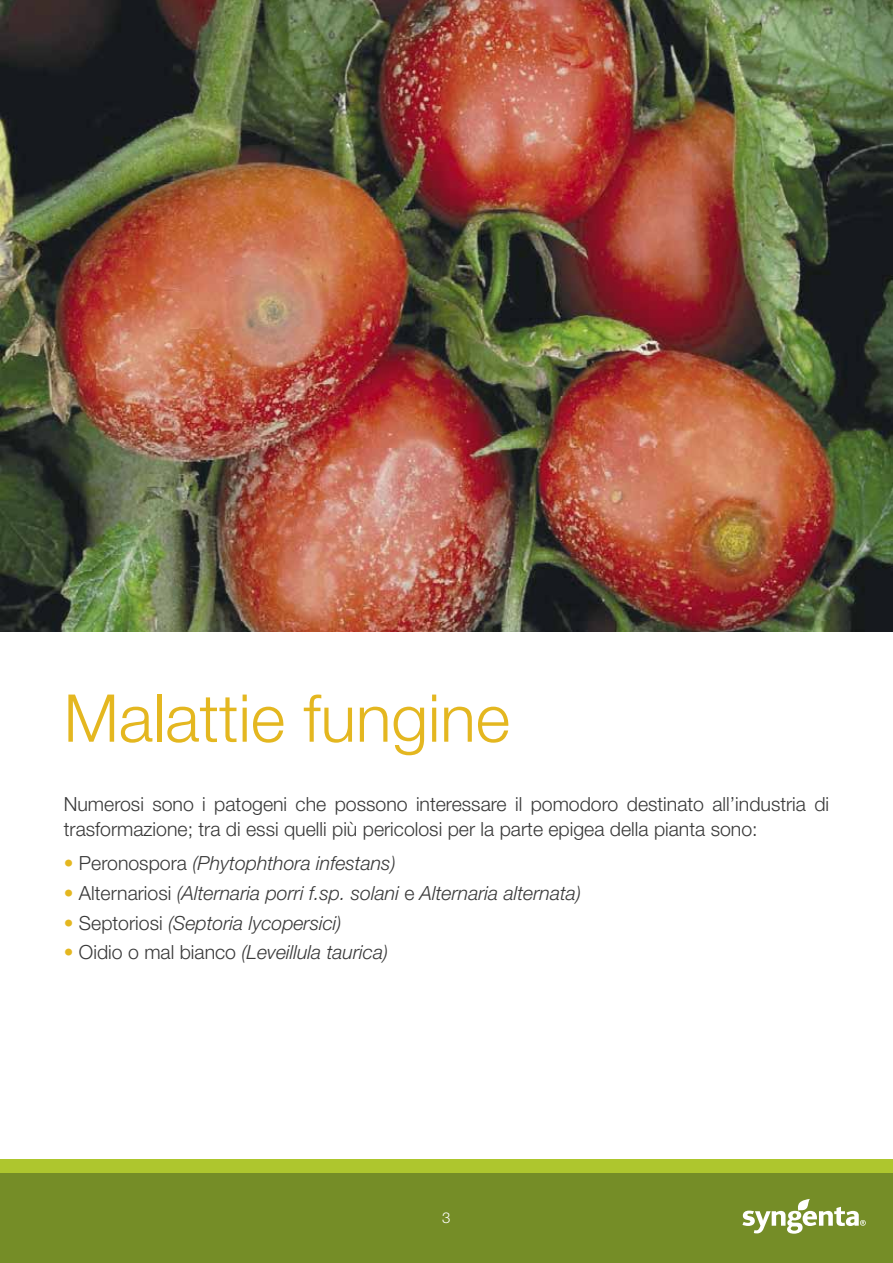
<style>
.page{position:relative;width:893px;height:1263px;background:#fff}
.page>*{position:absolute;margin:0;border:0;box-sizing:border-box;transform-origin:0 0}
.t1{font:300 66px "Helvetica Neue LT Std";color:#e4b720}
.t2{font:italic 300 19.5px "Helvetica Neue LT Std";color:#393939}
.t3{font:300 19.5px/25.5px "Helvetica Neue LT Std";color:#393939}
.t4{font:300 15px "Helvetica Neue LT Std";color:#fff}
.s1{font-style:normal;color:#e4b720}
.s2{font-style:normal}
</style>
<div class="page">
<div style="left:0;top:1159px;width:893px;height:15px;background:#aec62e"></div>
<div style="left:0;top:1174px;width:893px;height:89px;background:#758d27"></div>
<svg style="left:742px;top:1199px;width:124px;height:35px"></svg>
<img style="left:0;top:0;width:893px;height:631px">
<h1 class="t1" style="left:64px;top:678px;width:448px">Malattie fungine</h1>
<p class="t3" style="left:64px;top:790px;width:767px">Numerosi sono i patogeni che possono interessare il pomodoro destinato all’industria di trasformazione; tra di essi quelli più pericolosi per la parte epigea della pianta sono:</p>
<p class="t2" style="left:64px;top:851px;width:333px"><span class="s1">•</span> <span class="s2">Peronospora</span> (Phytophthora infestans)</p>
<p class="t2" style="left:64px;top:881px;width:519px"><span class="s1">•</span> <span class="s2">Alternariosi</span> (Alternaria porri f.sp. solani <span class="s2">e</span> Alternaria alternata)</p>
<p class="t2" style="left:64px;top:911px;width:279px"><span class="s1">•</span> <span class="s2">Septoriosi</span> (Septoria lycopersici)</p>
<p class="t2" style="left:64px;top:941px;width:326px"><span class="s1">•</span> <span class="s2">Oidio o mal bianco</span> (Leveillula taurica)</p>
<p class="t4" style="left:442px;top:1209px;width:10px">3</p>
</div>
